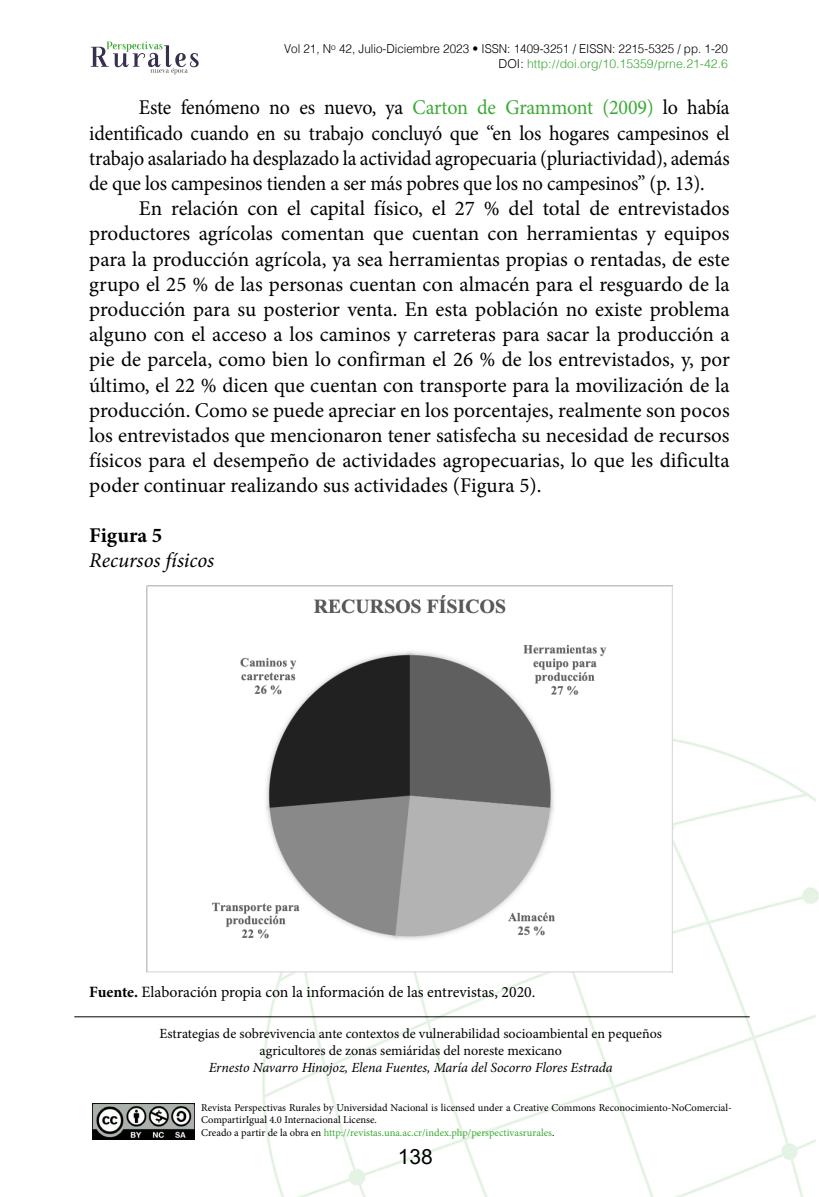
<style>
.page{position:relative;width:819px;height:1197px;background:#fff}
.page>*{position:absolute;margin:0;border:0;box-sizing:border-box;transform-origin:0 0}
.t1{font:21px/25.2px "Minion Pro";letter-spacing:-.01em;color:#000;text-align:justify}
.t2{font:21px/25.2px "Minion Pro";letter-spacing:-.01em;color:#000;text-align:justify;scale:.95 1}
.t3{font:italic 21px "Minion Pro";letter-spacing:-.005em;color:#000}
.t4{font:700 21px "Minion Pro";color:#000}
.t5{font:21px "Arial";color:#000}
.t6{font:15.75px "Minion Pro";color:#000}
.t7{font:14px/16.8px "Minion Pro";color:#000;text-align:center}
.t8{font:italic 14px "Minion Pro";letter-spacing:-.01em;color:#000}
.t9{font:300 12.25px/14.7px "Helvetica";color:#000;text-align:right;scale:.95 1}
.t10{font:10.5px/12.6px "Minion Pro";color:#000}
.s1{color:#3aaa35}
.s2{font-family:"Minion Pro";font-weight:400;color:#3aaa35}
.s3{font-weight:700}
</style>
<div class="page">
<img style="left:263px;top:734px;width:556px;height:463px">
<svg style="left:91px;top:42px;width:108px;height:33px"></svg>
<img style="left:92px;top:1103px;width:103px;height:36px">
<hr style="left:74px;top:1017px;width:676px;height:1px;background:#000">
<img style="left:147px;top:586px;width:525px;height:387px">
<p class="t9" style="left:284px;top:41px;width:469px">Vol 21, N<sup>o</sup> 42, Julio-Diciembre 2023 • ISSN: 1409-3251 / EISSN: 2215-5325 / pp. 1-20<br>DOI: <span class="s1">http:</span><span class="s2">//</span><span class="s1">doi.org</span><span class="s2">/</span><span class="s1">10.15359</span><span class="s2">/</span><span class="s1">prne.21-42.6</span></p>
<p class="t2" style="left:89px;top:95px;width:676px;text-indent:50px">Este fenómeno no es nuevo, ya <span class="s1">Carton de Grammont (2009)</span> lo había identificado cuando en su trabajo concluyó que “en los hogares campesinos el trabajo asalariado ha desplazado la actividad agropecuaria (pluriactividad), además de que los campesinos tienden a ser más pobres que los no campesinos” (p. 13).</p>
<p class="t1" style="left:89px;top:196px;width:642px;text-indent:50px">En relación con el capital físico, el 27 % del total de entrevistados productores agrícolas comentan que cuentan con herramientas y equipos para la producción agrícola, ya sea herramientas propias o rentadas, de este grupo el 25 % de las personas cuentan con almacén para el resguardo de la producción para su posterior venta. En esta población no existe problema alguno con el acceso a los caminos y carreteras para sacar la producción a pie de parcela, como bien lo confirman el 26 % de los entrevistados, y, por último, el 22 % dicen que cuentan con transporte para la movilización de la producción. Como se puede apreciar en los porcentajes, realmente son pocos los entrevistados que mencionaron tener satisfecha su necesidad de recursos físicos para el desempeño de actividades agropecuarias, lo que les dificulta poder continuar realizando sus actividades (Figura 5).</p>
<p class="t4" style="left:89px;top:521px;width:75px">Figura 5</p>
<p class="t3" style="left:89px;top:546px;width:127px">Recursos físicos</p>
<p class="t6" style="left:89px;top:981px;width:448px"><span class="s3">Fuente.</span> Elaboración propia con la información de las entrevistas, 2020.</p>
<p class="t7" style="left:159px;top:1026px;width:504px">Estrategias de sobrevivencia ante contextos de vulnerabilidad socioambiental en pequeños agricultores de zonas semiáridas del noreste mexicano</p>
<p class="t8" style="left:209px;top:1058px;width:406px">Ernesto Navarro Hinojoz, Elena Fuentes, María del Socorro Flores Estrada</p>
<p class="t10" style="left:201px;top:1101px;width:532px">Revista Perspectivas Rurales by Universidad Nacional is licensed under a Creative Commons Reconocimiento-NoComercial-<br>CompartirIgual 4.0 Internacional License.<br>Creado a partir de la obra en <span class="s1">http://revistas.una.ac.cr/index.php/perspectivasrurales</span>.</p>
<p class="t5" style="left:398px;top:1143px;width:37px">138</p>
</div>
